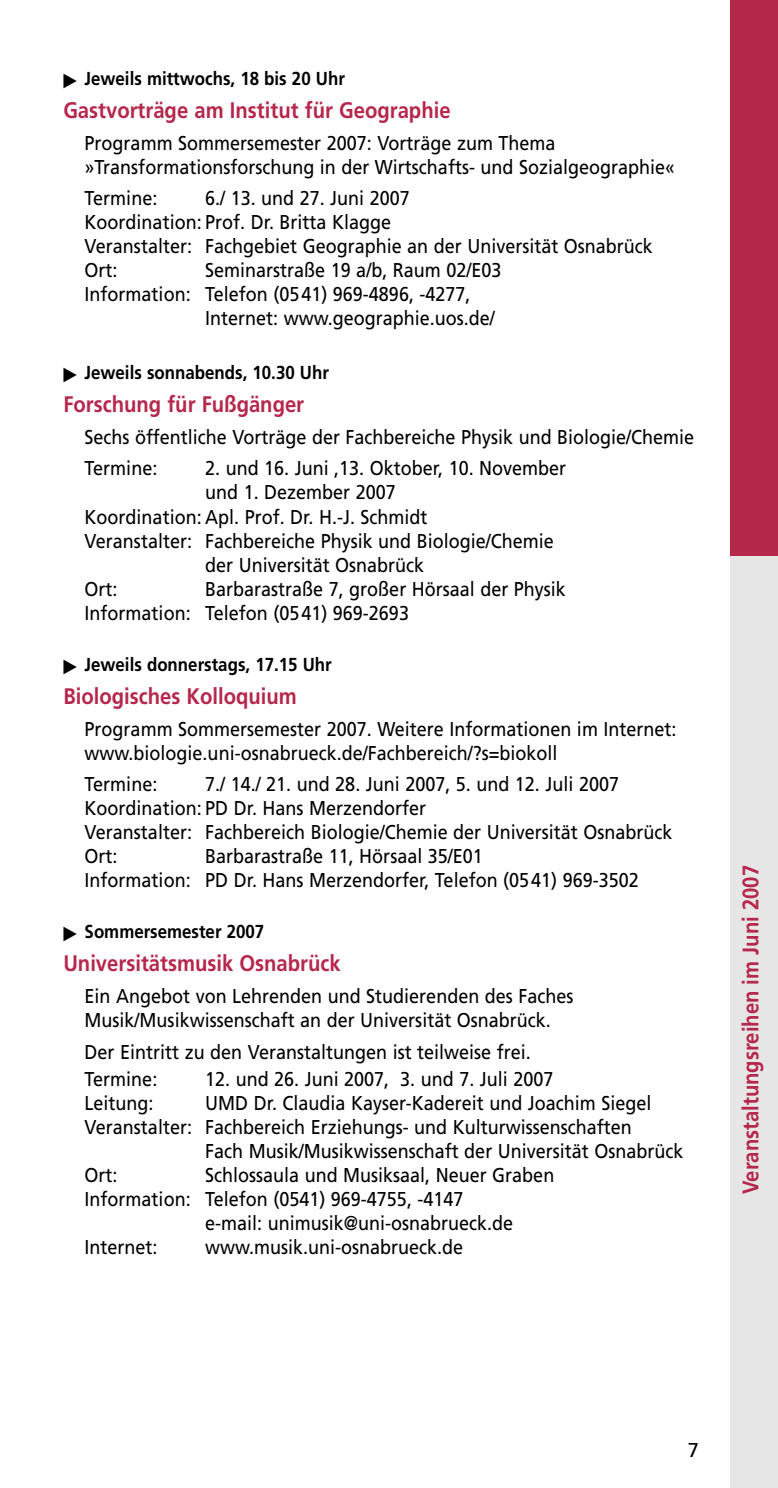
<style>
.page{position:relative;width:778px;height:1488px;background:#fff}
.page>*{position:absolute;margin:0;border:0;box-sizing:border-box;transform-origin:0 0}
.t1{font:700 22.5px "Frutiger";color:#b6274c;scale:.9 1}
.t2{font:20px/24px "Frutiger";color:#000;scale:.9 1}
.t3{font:20px "Frutiger";color:#000}
.t4{font:700 18.75px "Frutiger";color:#000;scale:.9 1}
</style>
<div class="page">
<div style="left:729px;top:0;width:49px;height:1487px;background:#b6274c"></div>
<div style="left:729px;top:556px;width:49px;height:931px;background:#e6e6e6"></div>
<p class="t4" style="left:85px;top:71px;width:291px">Jeweils mittwochs, 18 bis 20 Uhr</p>
<p class="t1" style="left:63px;top:101px;width:432px">Gastvorträge am Institut für Geographie</p>
<p class="t2" style="left:85px;top:132px;width:657px">Programm Sommersemester 2007: Vorträge zum Thema »Transformationsforschung in der Wirtschafts- und Sozialgeographie«</p>
<p class="t2" style="left:85px;top:188px;width:82px">Termine:</p>
<p class="t2" style="left:85px;top:188px;width:633px;text-indent:120px">6./ 13. und 27. Juni 2007<br>Koordination: Prof. Dr. Britta Klagge<br>Veranstalter: Fachgebiet Geographie an der Universität Osnabrück Ort:</p>
<p class="t2" style="left:205px;top:260px;width:330px">Seminarstraße 19 a/b, Raum 02/E03</p>
<p class="t2" style="left:85px;top:284px;width:430px">Information: Telefon (0541) 969-4896, -4277,</p>
<p class="t2" style="left:205px;top:308px;width:323px">Internet: www.geographie.uos.de/</p>
<p class="t4" style="left:85px;top:365px;width:273px">Jeweils sonnabends, 10.30 Uhr</p>
<p class="t1" style="left:63px;top:395px;width:269px">Forschung für Fußgänger</p>
<p class="t2" style="left:85px;top:423px;width:679px;line-height:31px">Sechs öffentliche Vorträge der Fachbereiche Physik und Biologie/Chemie<br>Termine:</p>
<p class="t2" style="left:205px;top:458px;width:402px">2. und 16. Juni ,13. Oktober, 10. November</p>
<p class="t2" style="left:205px;top:482px;width:213px">und 1. Dezember 2007</p>
<p class="t2" style="left:85px;top:506px;width:382px">Koordination: Apl. Prof. Dr. H.-J. Schmidt</p>
<p class="t2" style="left:85px;top:530px;width:523px">Veranstalter: Fachbereiche Physik und Biologie/Chemie</p>
<p class="t2" style="left:205px;top:554px;width:245px">der Universität Osnabrück</p>
<p class="t2" style="left:85px;top:578px;width:38px">Ort:</p>
<p class="t2" style="left:85px;top:578px;width:536px;text-indent:120px">Barbarastraße 7, großer Hörsaal der Physik<br>Information: Telefon (0541) 969-2693</p>
<p class="t4" style="left:85px;top:657px;width:276px">Jeweils donnerstags, 17.15 Uhr</p>
<p class="t1" style="left:63px;top:687px;width:261px">Biologisches Kolloquium</p>
<p class="t2" style="left:85px;top:718px;width:659px">Programm Sommersemester 2007. Weitere Informationen im Internet: www.biologie.uni-osnabrueck.de/Fachbereich/?s=biokoll</p>
<p class="t2" style="left:85px;top:773px;width:82px">Termine:</p>
<p class="t2" style="left:85px;top:773px;width:654px;text-indent:120px">7./ 14./ 21. und 28. Juni 2007, 5. und 12. Juli 2007<br>Koordination: PD Dr. Hans Merzendorfer<br>Veranstalter: Fachbereich Biologie/Chemie der Universität Osnabrück Ort:</p>
<p class="t2" style="left:85px;top:845px;width:617px;text-indent:120px">Barbarastraße 11, Hörsaal 35/E01<br>Information: PD Dr. Hans Merzendorfer, Telefon (0541) 969-3502</p>
<p class="t4" style="left:85px;top:924px;width:201px">Sommersemester 2007</p>
<p class="t1" style="left:63px;top:954px;width:310px">Universitätsmusik Osnabrück</p>
<p class="t2" style="left:85px;top:986px;width:544px">Ein Angebot von Lehrenden und Studierenden des Faches<br>Musik/Musikwissenschaft an der Universität Osnabrück.</p>
<p class="t2" style="left:85px;top:1039px;width:497px;line-height:27.5px">Der Eintritt zu den Veranstaltungen ist teilweise frei.<br>Termine:</p>
<p class="t2" style="left:205px;top:1068px;width:388px">12. und 26. Juni 2007, 3. und 7. Juli 2007</p>
<p class="t2" style="left:85px;top:1092px;width:78px">Leitung:</p>
<p class="t2" style="left:205px;top:1092px;width:497px">UMD Dr. Claudia Kayser-Kadereit und Joachim Siegel</p>
<p class="t2" style="left:85px;top:1116px;width:609px">Veranstalter: Fachbereich Erziehungs- und Kulturwissenschaften</p>
<p class="t2" style="left:205px;top:1140px;width:533px">Fach Musik/Musikwissenschaft der Universität Osnabrück</p>
<p class="t2" style="left:85px;top:1164px;width:38px">Ort:</p>
<p class="t2" style="left:205px;top:1164px;width:389px">Schlossaula und Musiksaal, Neuer Graben</p>
<p class="t2" style="left:85px;top:1188px;width:422px">Information: Telefon (0541) 969-4755, -4147</p>
<p class="t2" style="left:205px;top:1212px;width:344px">e-mail: unimusik@uni-osnabrueck.de</p>
<p class="t2" style="left:85px;top:1236px;width:83px">Internet:</p>
<p class="t2" style="left:205px;top:1236px;width:288px">www.musik.uni-osnabrueck.de</p>
<p class="t1" style="left:741px;top:1194px;width:367px;rotate:-90deg">Veranstaltungsreihen im Juni 2007</p>
<p class="t3" style="left:687px;top:1441px;width:13px">7</p>
</div>
